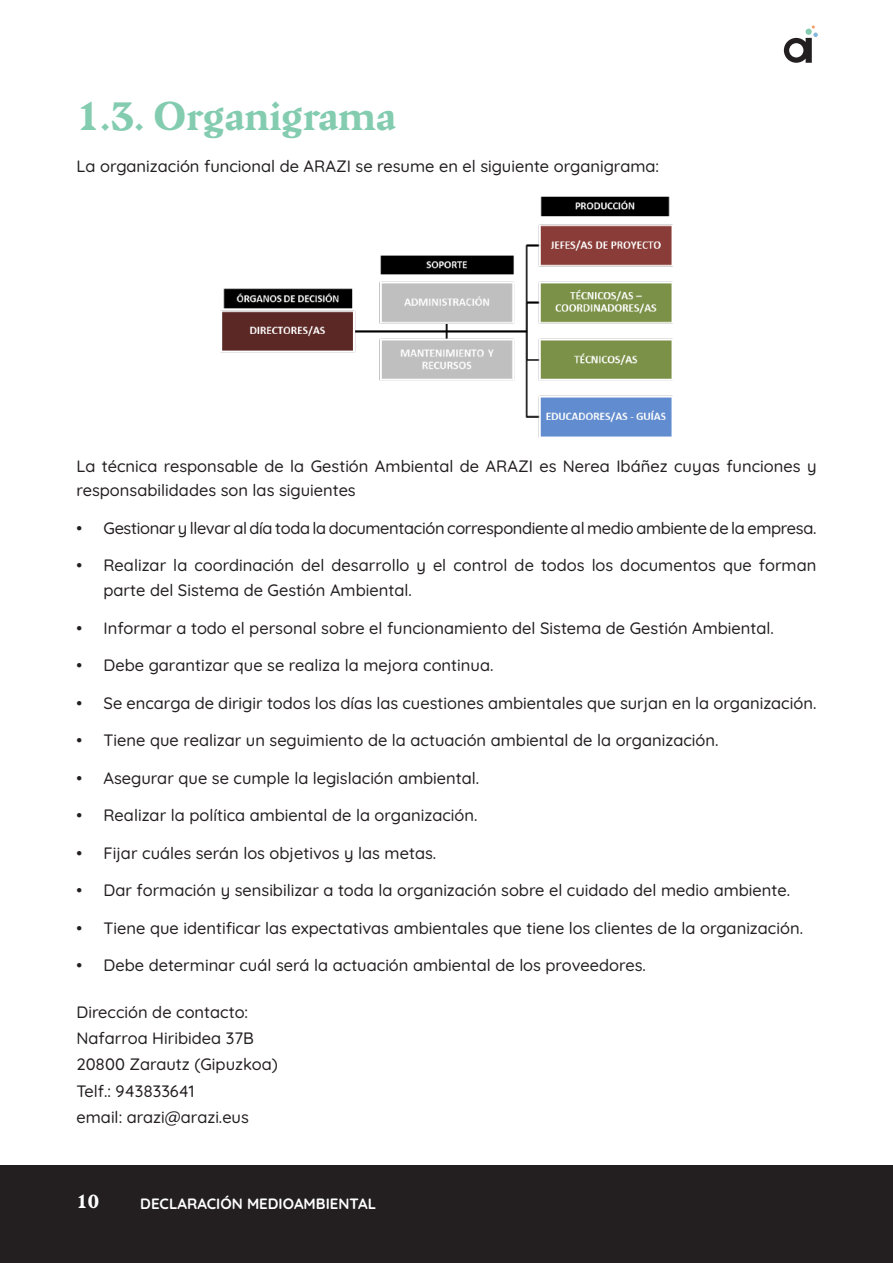
<style>
.page{position:relative;width:893px;height:1263px;background:#fff}
.page>*{position:absolute;margin:0;border:0;box-sizing:border-box;transform-origin:0 0}
.t1{font:700 37.5px "HK Kontrast";color:#84ccb0}
.t2{font:700 18px "HK Kontrast";color:#fff}
.t3{font:500 16.5px/26.2px "Quicksand";color:#231f20}
.t4{font:500 16.5px "Quicksand";letter-spacing:-.02em;color:#231f20}
.t5{font:700 15px "Quicksand";color:#fff}
</style>
<div class="page">
<div style="left:1px;top:1165px;width:892px;height:97px;background:#231f20"></div>
<svg style="left:784px;top:26px;width:34px;height:37px"></svg>
<img style="left:221px;top:196px;width:451px;height:241px">
<h1 class="t1" style="left:77px;top:93px;width:321px">1.3. Organigrama</h1>
<p class="t3" style="left:77px;top:151px;width:584px">La organización funcional de ARAZI se resume en el siguiente organigrama:</p>
<p class="t3" style="left:77px;top:452px;width:741px;line-height:24.8px">La técnica responsable de la Gestión Ambiental de ARAZI es Nerea Ibáñez cuyas funciones y responsabilidades son las siguientes</p>
<p class="t4" style="left:77px;top:515px;width:741px">• Gestionar y llevar al día toda la documentación correspondiente al medio ambiente de la empresa.</p>
<p class="t3" style="left:104px;top:551px;width:714px;line-height:24.8px;text-indent:-27px">• Realizar la coordinación del desarrollo y el control de todos los documentos que forman parte del Sistema de Gestión Ambiental.</p>
<p class="t3" style="left:77px;top:613px;width:699px">• Informar a todo el personal sobre el funcionamiento del Sistema de Gestión Ambiental.</p>
<p class="t3" style="left:77px;top:650px;width:418px">• Debe garantizar que se realiza la mejora continua.</p>
<p class="t3" style="left:77px;top:688px;width:741px">• Se encarga de dirigir todos los días las cuestiones ambientales que surjan en la organización.</p>
<p class="t3" style="left:77px;top:725px;width:643px">• Tiene que realizar un seguimiento de la actuación ambiental de la organización.</p>
<p class="t3" style="left:77px;top:763px;width:404px">• Asegurar que se cumple la legislación ambiental.</p>
<p class="t3" style="left:77px;top:800px;width:402px">• Realizar la política ambiental de la organización.</p>
<p class="t3" style="left:77px;top:838px;width:361px">• Fijar cuáles serán los objetivos y las metas.</p>
<p class="t3" style="left:77px;top:875px;width:715px">• Dar formación y sensibilizar a toda la organización sobre el cuidado del medio ambiente.</p>
<p class="t3" style="left:77px;top:913px;width:728px">• Tiene que identificar las expectativas ambientales que tiene los clientes de la organización.</p>
<p class="t3" style="left:77px;top:950px;width:571px">• Debe determinar cuál será la actuación ambiental de los proveedores.</p>
<p class="t3" style="left:77px;top:997px;width:203px">Dirección de contacto:<br>Nafarroa Hiribidea 37B<br>20800 Zarautz (Gipuzkoa)<br>Telf.: 943833641<br>email: arazi@arazi.eus</p>
<p class="t2" style="left:77px;top:1190px;width:24px">10</p>
<p class="t5" style="left:140px;top:1192px;width:237px">DECLARACIÓN MEDIOAMBIENTAL</p>
</div>
